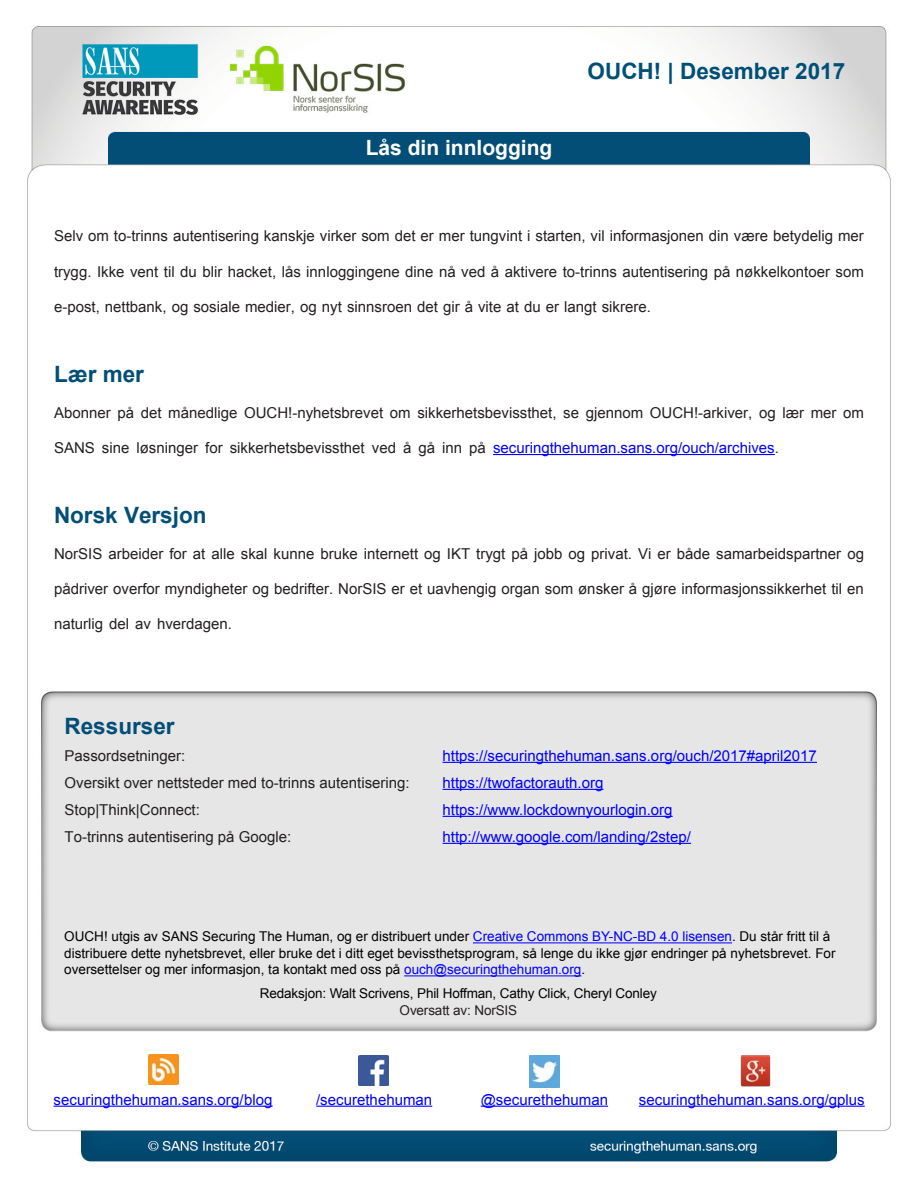
<style>
.page{position:relative;width:918px;height:1188px;background:#fff}
.page>*{position:absolute;margin:0;border:0;box-sizing:border-box;transform-origin:0 0}
.MainText{font:700 22.5px "Arial";color:#024e77}
.t1{font:700 22.5px "Arial";color:#004f77}
.t2{font:700 21px "Arial";color:#fff}
.MainText-2{font:15px "Arial";color:#231f20}
.MainText-3{font:15px "Arial";color:#00f}
.t3{font:13.5px/16.5px "Arial";color:#000}
.t4{font:13.5px "Arial";letter-spacing:-.01em;color:#231f20}
.s1{color:#231f20}
.s2{color:#00f}
</style>
<div class="page">
<img style="left:27px;top:26px;width:864px;height:1136px">
<hr style="left:493px;top:454px;width:282px;height:1px;background:#00f">
<hr style="left:473px;top:942px;width:259px;height:1px;background:#00f">
<hr style="left:404px;top:975px;width:177px;height:1px;background:#00f">
<hr style="left:443px;top:762px;width:374px;height:1px;background:#00f">
<hr style="left:443px;top:789px;width:160px;height:1px;background:#00f">
<hr style="left:443px;top:816px;width:230px;height:1px;background:#00f">
<hr style="left:443px;top:843px;width:248px;height:1px;background:#00f">
<img style="left:148px;top:1054px;width:30px;height:30px">
<hr style="left:54px;top:1106px;width:219px;height:1px;background:#00f">
<img style="left:359px;top:1055px;width:30px;height:30px">
<hr style="left:316px;top:1106px;width:116px;height:1px;background:#00f">
<img style="left:530px;top:1055px;width:30px;height:32px">
<hr style="left:481px;top:1106px;width:127px;height:1px;background:#00f">
<img style="left:741px;top:1054px;width:30px;height:32px">
<hr style="left:639px;top:1106px;width:226px;height:1px;background:#00f">
<h2 class="t2" style="left:366px;top:134px;width:188px">Lås din innlogging</h2>
<h1 class="t1" style="left:588px;top:56px;width:259px">OUCH! | Desember 2017</h1>
<p class="MainText-2" style="left:54px;top:226px;width:811px">Selv om to-trinns autentisering kanskje virker som det er mer tungvint i starten, vil informasjonen din være betydelig mer</p>
<p class="MainText-2" style="left:54px;top:262px;width:811px">trygg. Ikke vent til du blir hacket, lås innloggingene dine nå ved å aktivere to-trinns autentisering på nøkkelkontoer som</p>
<p class="MainText-2" style="left:54px;top:297px;width:598px">-e post, nettbank, og sosiale medier, og nyt sinnsroen det gir å vite at du er langt sikrere.</p>
<p class="MainText" style="left:54px;top:360px;width:92px">Lær mer</p>
<p class="MainText-2" style="left:54px;top:403px;width:811px">Abonner på det månedlige OUCH -! nyhetsbrevet om sikkerhetsbevissthet, se gjennom OUCH -! arkiver, og lær mer om</p>
<p class="MainText-3" style="left:493px;top:438px;width:288px">securingthehuman.sans.org/ouch/archives<span class="s1">.</span></p>
<p class="MainText-2" style="left:403px;top:438px;width:10px">å</p>
<p class="MainText-2" style="left:418px;top:438px;width:18px">gå</p>
<p class="MainText-2" style="left:469px;top:438px;width:18px">på</p>
<p class="MainText-2" style="left:54px;top:438px;width:42px">SANS</p>
<p class="MainText-2" style="left:205px;top:438px;width:19px">for</p>
<p class="MainText-2" style="left:102px;top:438px;width:29px">sine</p>
<p class="MainText-2" style="left:136px;top:438px;width:63px">løsninger</p>
<p class="MainText-2" style="left:230px;top:438px;width:137px">sikkerhetsbevissthet</p>
<p class="MainText-2" style="left:372px;top:438px;width:26px">ved</p>
<p class="MainText-2" style="left:442px;top:438px;width:22px">inn</p>
<p class="MainText" style="left:54px;top:501px;width:154px">Norsk Versjon</p>
<p class="MainText-2" style="left:54px;top:544px;width:812px">NorSIS arbeider for at alle skal kunne bruke internett og IKT trygt på jobb og privat. Vi er både samarbeidspartner og</p>
<p class="MainText-2" style="left:54px;top:579px;width:811px">pådriver overfor myndigheter og bedrifter. NorSIS er et uavhengig organ som ønsker å gjøre informasjonssikkerhet til en</p>
<p class="MainText-2" style="left:54px;top:614px;width:180px">naturlig del av hverdagen.</p>
<p class="MainText" style="left:65px;top:711px;width:112px">Ressurser</p>
<p class="MainText-2" style="left:65px;top:746px;width:122px">Passordsetninger:</p>
<p class="MainText-3" style="left:443px;top:746px;width:376px">https://securingthehuman.sans.org/ouch/2017#april2017</p>
<p class="MainText-2" style="left:65px;top:773px;width:347px">Oversikt over nettsteder med to-trinns autentisering:</p>
<p class="MainText-3" style="left:443px;top:773px;width:162px">https://twofactorauth.org</p>
<p class="MainText-2" style="left:65px;top:800px;width:137px">Stop|Think|Connect:</p>
<p class="MainText-3" style="left:443px;top:800px;width:232px">https://www.lockdownyourlogin.org</p>
<p class="MainText-2" style="left:65px;top:827px;width:228px">To-trinns autentisering på Google:</p>
<p class="MainText-3" style="left:443px;top:827px;width:250px">http://www.google.com/landing/2step/</p>
<p class="t3" style="left:64px;top:929px;width:773px">OUCH! utgis av SANS Securing The Human, og er distribuert under <span class="s2">Creative Commons BY-NC-BD 4.0 lisensen</span>. Du står fritt til å distribuere dette nyhetsbrevet, eller bruke det i ditt eget bevissthetsprogram, så lenge du ikke gjør endringer på nyhetsbrevet. For oversettelser og mer informasjon ta, kontakt med oss på <span class="s2">ouch@securingthehuman.org</span>.</p>
<p class="t3" style="left:260px;top:986px;width:399px">Redaksjon: Walt Scrivens, Phil Hoffman, Cathy Click, Cheryl Conley</p>
<p class="t4" style="left:400px;top:1001px;width:119px">Oversatt av: NorSIS</p>
<p class="MainText-3" style="left:54px;top:1090px;width:221px">securingthehuman.sans.org/blog</p>
<p class="MainText-3" style="left:316px;top:1090px;width:118px">/securethehuman</p>
<p class="MainText-3" style="left:481px;top:1090px;width:129px">@securethehuman</p>
<p class="MainText-3" style="left:639px;top:1090px;width:227px">securingthehuman.sans.org/gplus</p>
</div>
